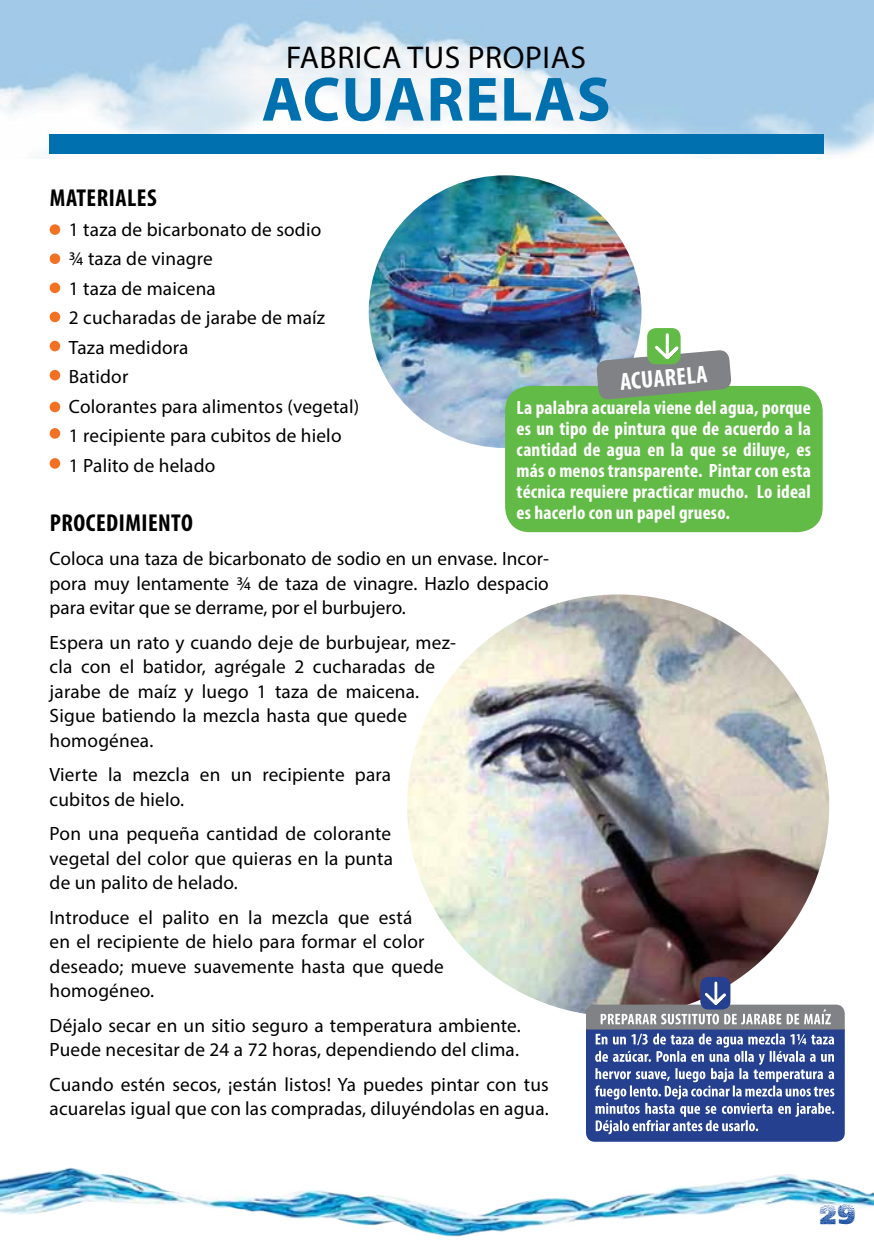
<style>
.page{position:relative;width:874px;height:1241px;background:#fff}
.page>*{position:absolute;margin:0;border:0;box-sizing:border-box;transform-origin:0 0}
.t1{font:700 63px "Myriad Pro";letter-spacing:.02em;color:#0071ae}
.t2{font:31.5px "Myriad Pro";letter-spacing:.02em;color:#000}
.t3{font:700 condensed 24.5px "Myriad Pro";letter-spacing:.02em;color:#000}
.t4{font:700 condensed 24.5px "Myriad Pro";color:#fff}
.t5{font:21px "Hot Sweat";color:#2154a5}
.t6{font:19.25px/24.5px "Myriad Pro";letter-spacing:.01em;color:#000}
.t7{font:700 condensed 19.25px/21px "Myriad Pro";letter-spacing:.01em;color:#fff;text-align:justify}
</style>
<div class="page">
<img style="left:368px;top:175px;width:273px;height:273px;border-radius:136px">
<img style="left:0;top:0;width:873px;height:155px">
<img style="left:0;top:1133px;width:873px;height:103px">
<div style="left:50px;top:134px;width:773px;height:20px;background:#0071ae"></div>
<div style="left:50px;top:224px;width:10px;height:11px;background:#f37122;border-radius:50%"></div>
<div style="left:50px;top:253px;width:10px;height:11px;background:#f37122;border-radius:50%"></div>
<div style="left:50px;top:282px;width:10px;height:11px;background:#f37122;border-radius:50%"></div>
<div style="left:50px;top:311px;width:10px;height:11px;background:#f37122;border-radius:50%"></div>
<div style="left:50px;top:341px;width:10px;height:10px;background:#f37122;border-radius:50%"></div>
<div style="left:50px;top:370px;width:10px;height:10px;background:#f37122;border-radius:50%"></div>
<div style="left:50px;top:401px;width:10px;height:11px;background:#f37122;border-radius:50%"></div>
<div style="left:50px;top:428px;width:10px;height:10px;background:#f37122;border-radius:50%"></div>
<div style="left:50px;top:458px;width:10px;height:10px;background:#f37122;border-radius:50%"></div>
<div style="left:505px;top:386px;width:317px;height:146px;background:#62bb46;border-radius:25px"></div>
<div style="left:646px;top:328px;width:34px;height:36px;background:#62bb46;border-radius:9px"></div>
<svg style="left:595px;top:331px;width:136px;height:69px"></svg>
<img style="left:407px;top:594px;width:421px;height:422px;border-radius:210px">
<svg style="left:700px;top:976px;width:30px;height:33px"></svg>
<svg style="left:585px;top:979px;width:259px;height:162px"></svg>
<svg style="left:817px;top:1200px;width:38px;height:24px"></svg>
<h2 class="t2" style="left:286px;top:38px;width:301px">FABRICA TUS PROPIAS</h2>
<h1 class="t1" style="left:261px;top:58px;width:350px">ACUARELAS</h1>
<p class="t3" style="left:50px;top:183px;width:108px">MATERIALES</p>
<p class="t6" style="left:69px;top:214px;width:292px;line-height:29.4px">1 taza de bicarbonato de sodio<br>¾ taza de vinagre<br>1 taza de maicena<br>2 cucharadas de jarabe de maíz<br>Taza medidora<br>Batidor<br>Colorantes para alimentos (vegetal)<br>1 recipiente para cubitos de hielo<br>1 Palito de helado</p>
<p class="t4" style="left:618px;top:366px;width:89px;rotate:-5deg">acuarela</p>
<p class="t7" style="left:516px;top:396px;width:296px">La palabra acuarela viene del agua, porque es un tipo de pintura que de acuerdo a la cantidad de agua en la que se diluye, es más o menos transparente. Pintar con esta técnica requiere practicar mucho. Lo ideal es hacerlo con un papel grueso.</p>
<p class="t3" style="left:50px;top:507px;width:144px">PROCEDIMIENTO</p>
<p class="t6" style="left:50px;top:546px;width:500px;text-align:justify">Coloca una taza de bicarbonato de sodio en un envase. Incor&shy;pora muy lentamente ¾ de taza de vinagre. Hazlo despacio para evitar que se derrame, por el burbujero.</p>
<p class="t6" style="left:50px;top:629px;width:408px">Espera un rato y cuando deje de burbujear, mez&shy;cla con el batidor, agrégale 2 cucharadas de jarabe de maíz y luego 1 taza de maicena.<br>Sigue batiendo la mezcla hasta que quede homogénea.</p>
<p class="t6" style="left:50px;top:762px;width:343px">Vierte la mezcla en un recipiente para cubitos de hielo.</p>
<p class="t6" style="left:50px;top:821px;width:344px;text-align:justify">Pon una pequeña cantidad de colorante vegetal del color que quieras en la punta de un palito de helado.</p>
<p class="t6" style="left:50px;top:904px;width:395px">Introduce el palito en la mezcla que está<br>en el recipiente de hielo para formar el color deseado; mueve suavemente hasta que quede homogéneo.</p>
<p class="t6" style="left:50px;top:1012px;width:472px">Déjalo secar en un sitio seguro a temperatura ambiente.<br>Puede necesitar de 24 a 72 horas, dependiendo del clima.</p>
<p class="t6" style="left:50px;top:1071px;width:500px">Cuando estén secos, ¡están listos! Ya puedes pintar con tus acuarelas igual que con las compradas, diluyéndolas en agua.</p>
<p class="t5" style="left:819px;top:1199px;width:37px">29</p>
</div>
